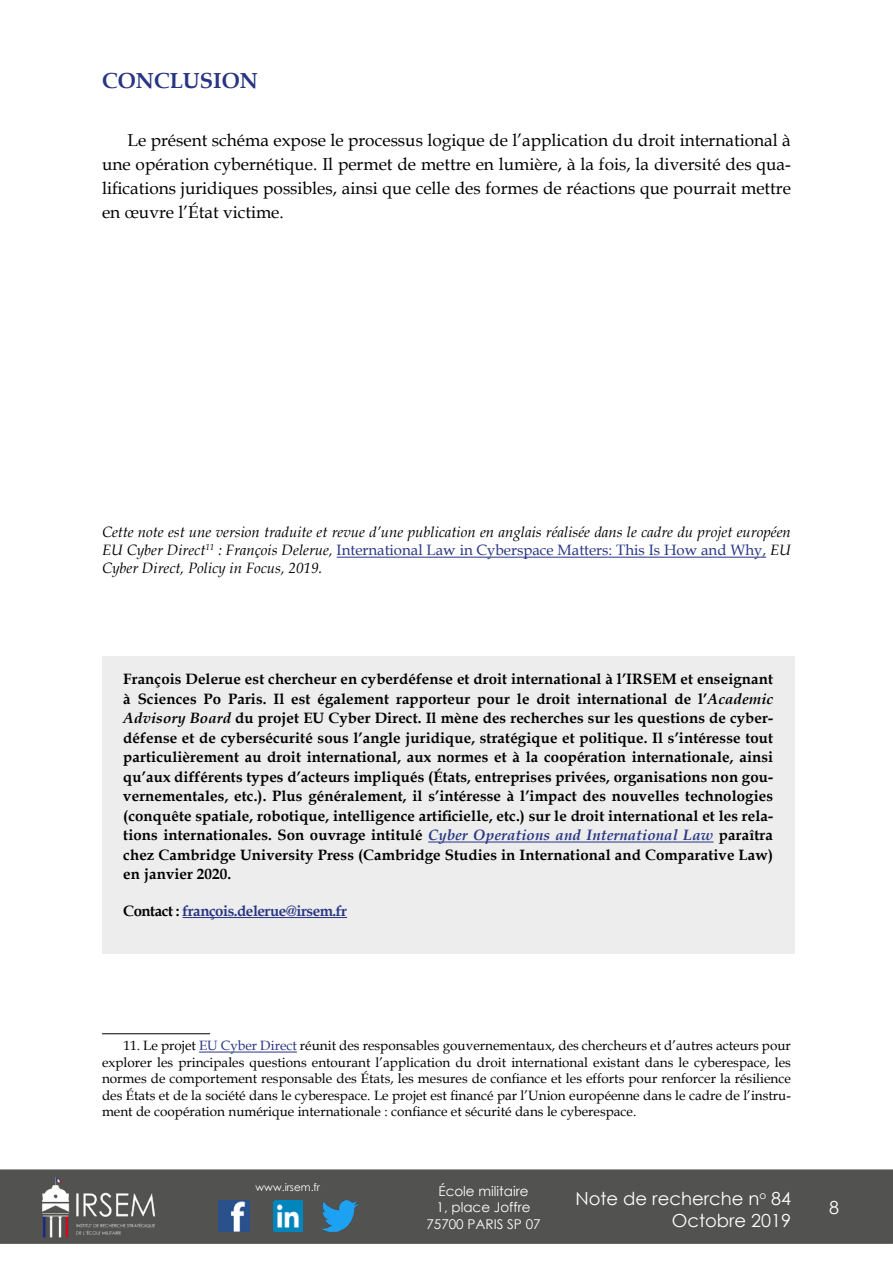
<style>
.page{position:relative;width:893px;height:1263px;background:#fff}
.page>*{position:absolute;margin:0;border:0;box-sizing:border-box;transform-origin:0 0}
.t1{font:700 21.75px "Book Antiqua";color:#283583}
.t2{font:18px/21.6px "Century Gothic";color:#fff;text-align:right}
.t3{font:17.25px/24px "Book Antiqua";color:#000;text-align:justify}
.t4{font:700 15px/19.5px "Book Antiqua";letter-spacing:.005em;color:#000;text-align:justify}
.t5{font:italic 15px/18px "Book Antiqua";color:#000;text-align:justify}
.t6{font:700 15px "Book Antiqua";letter-spacing:-.03em;color:#283583}
.t7{font:13.5px/16.5px "Book Antiqua";color:#000;text-align:justify}
.t8{font:13.5px/16.2px "Century Gothic";color:#fff;text-align:center}
.t9{font:10.5px "Century Gothic";color:#fff}
.s1{font-style:normal;color:#283583}
.s2{font-style:italic}
.s3{font-style:italic;color:#283583}
.s4{color:#000}
.s5{color:#283583}
</style>
<div class="page">
<div style="left:0;top:1169px;width:893px;height:75px;background:#525251"></div>
<img style="left:39px;top:1169px;width:117px;height:75px">
<img style="left:322px;top:1200px;width:36px;height:32px">
<img style="left:218px;top:1200px;width:31px;height:32px">
<img style="left:274px;top:1200px;width:28px;height:32px">
<hr style="left:337px;top:557px;width:429px;height:1px;background:#283583">
<div style="left:102px;top:656px;width:692px;height:297px;background:#ededed"></div>
<hr style="left:428px;top:841px;width:286px;height:1px;background:#283583">
<hr style="left:183px;top:917px;width:164px;height:1px;background:#283583">
<hr style="left:102px;top:1033px;width:108px;height:1px;background:#000">
<hr style="left:199px;top:1052px;width:98px;height:1px;background:#283583">
<h1 class="t1" style="left:102px;top:66px;width:157px">CONCLUSION</h1>
<p class="t3" style="left:102px;top:128px;width:690px;text-indent:26px">Le présent schéma expose le processus logique de l’application du droit international à une opération cybernétique. Il permet de mettre en lumière, à la fois, la diversité des qua&shy;lifications juridiques possibles, ainsi que celle des formes de réactions que pourrait mettre en œuvre l’État victime.</p>
<p class="t5" style="left:102px;top:523px;width:690px">Cette note est une version traduite et revue d’une publication en anglais réalisée dans le cadre du projet européen EU Cyber Direct<sup>11</sup> : François Delerue, <span class="s1">International Law in Cyberspace Matters: This Is How and Why,</span> EU Cyber Direct, Policy in Focus, 2019.</p>
<p class="t4" style="left:123px;top:669px;width:651px">François Delerue est chercheur en cyberdéfense et droit international à l’IRSEM et enseignant à Sciences Po Paris. Il est également rapporteur pour le droit international de l’<span class="s2">Academic Advisory Board</span> du projet EU Cyber Direct. Il mène des recherches sur les questions de cyber&shy;défense et de cybersécurité sous l’angle juridique, stratégique et politique. Il s’intéresse tout particulièrement au droit international, aux normes et à la coopération internationale, ainsi qu’aux différents types d’acteurs impliqués (États, entreprises privées, organisations non gou&shy;vernementales, etc.). Plus généralement, il s’intéresse à l’impact des nouvelles technologies (conquête spatiale, robotique, intelligence artificielle, etc.) sur le droit international et les rela&shy;tions internationales. Son ouvrage intitulé <span class="s3">Cyber Operations and International Law</span> paraîtra chez Cambridge University Press (Cambridge Studies in International and Comparative Law) en janvier 2020.</p>
<p class="t6" style="left:123px;top:900px;width:225px"><span class="s4">Contact :</span> françois.delerue@irsem.fr</p>
<p class="t7" style="left:102px;top:1037px;width:690px;text-indent:21px">11. Le projet <span class="s5">EU Cyber Direct</span> réunit des responsables gouvernementaux, des chercheurs et d’autres acteurs pour explorer les principales questions entourant l’application du droit international existant dans le cyberespace, les normes de comportement responsable des États, les mesures de confiance et les efforts pour renforcer la résilience des États et de la société dans le cyberespace. Le projet est financé par l’Union européenne dans le cadre de l’instru&shy;ment de coopération numérique internationale : confiance et sécurité dans le cyberespace.</p>
<p class="t9" style="left:256px;top:1179px;width:66px">www.irsem.fr</p>
<p class="t8" style="left:426px;top:1183px;width:116px">École militaire<br>1, place Joffre<br>75700 PARIS SP 07</p>
<p class="t2" style="left:575px;top:1187px;width:217px">Note de recherche n<sup>o</sup> 84<br>Octobre 2019</p>
<p class="t2" style="left:829px;top:1196px;width:11px">8</p>
</div>
